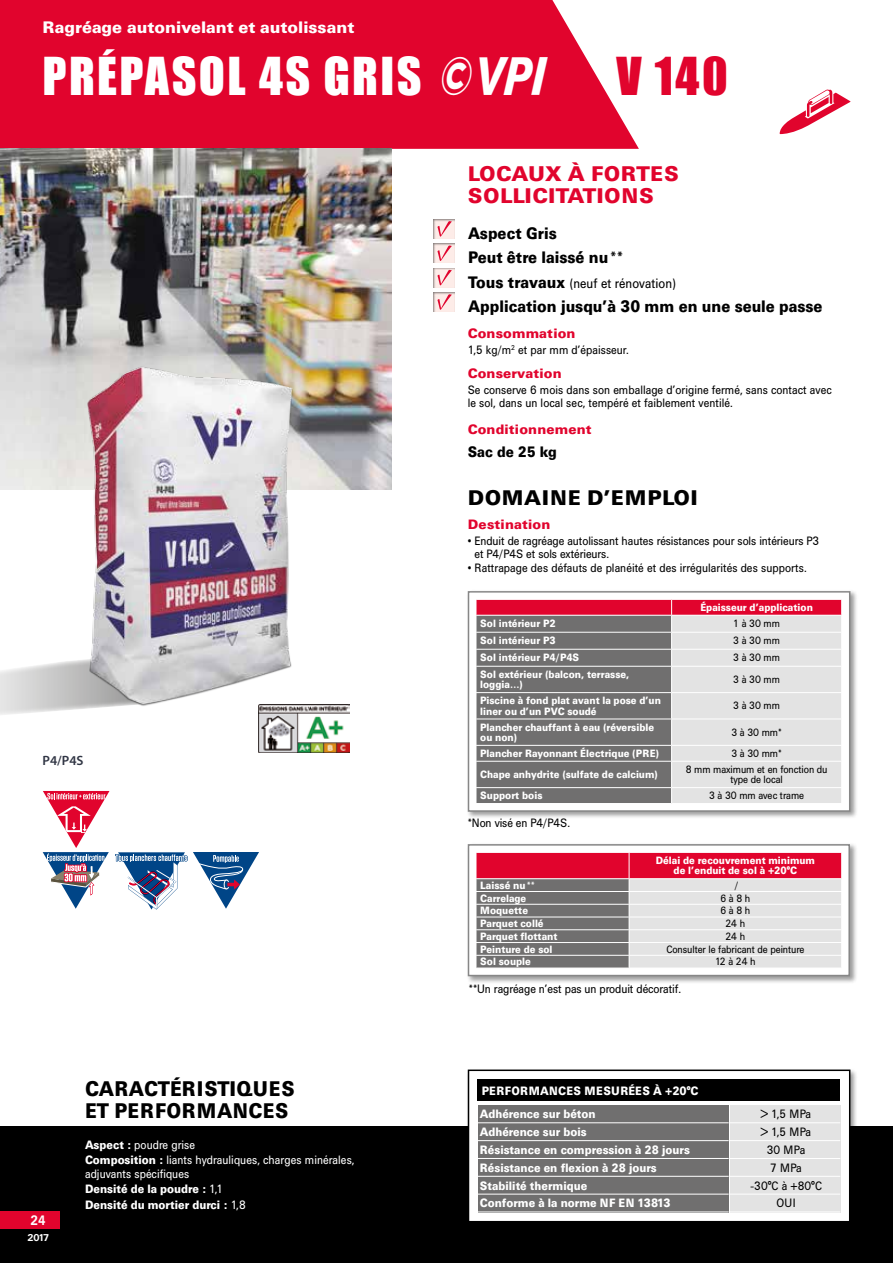
<style>
.page{position:relative;width:893px;height:1263px;background:#fff}
.page>*{position:absolute;margin:0;border:0;box-sizing:border-box;transform-origin:0 0}
.t1{font:48px "Impact";letter-spacing:.05em;color:#fff}
.t2{font:48px "Impact";color:#e1042d}
.t3{font:900 21px/22.5px "Univers BQ";letter-spacing:.02em;color:#000;scale:.9 1}
.t4{font:900 21px/21.8px "Univers BQ";color:#e1042d}
.t5{font:900 21px "Univers BQ";letter-spacing:.02em;color:#000}
.t6{font:900 16.5px/24.5px "Univers BQ";color:#000;scale:.9 1}
.t7{font:900 16.5px "Univers BQ";color:#fff}
.t8{font:900 15px "Univers BQ";color:#000;scale:.9 1}
.t9{font:900 13.5px "Univers BQ";letter-spacing:.01em;color:#e1042d}
.t10{font:13.5px "Univers BQ";color:#000;scale:.9 1}
.t11{font:600 13.5px "Myriad Pro";color:#303544}
.t12{font:700 13.5px "Univers BQ";color:#fff;scale:.9 1}
.t13{font:12px/17.9px "Univers BQ";color:#000;scale:.9 1}
.t14{font:900 12px/17.9px "Univers BQ";color:#fff;scale:.9 1}
.t15{font:12px/15.6px "Univers BQ";color:#fff;scale:.9 1}
.t16{font:900 12px "Univers BQ";letter-spacing:.02em;color:#fff;scale:.9 1}
.t17{font:900 10.5px/10.5px "Univers BQ";color:#fff;scale:.9 1}
.t18{font:10.5px/10.5px "Univers BQ";letter-spacing:-.01em;color:#000;text-align:center;scale:.9 1}
.t19{font:700 9.75px "Univers BQ";color:#fff}
.s1{font-family:"Univers BQ";font-weight:900;font-style:italic;font-size:53.7px}
.s2{font-weight:900;font-size:16.5px}
.s3{font-weight:900}
.s4{font-weight:400}
</style>
<div class="page">
<div style="left:0;top:1127px;width:893px;height:136px;background:#000"></div>
<div style="left:0;top:1212px;width:60px;height:17px;background:#e1042d"></div>
<svg style="left:0;top:0;width:639px;height:149px;background:#e2153b"></svg>
<svg style="left:780px;top:90px;width:70px;height:44px"></svg>
<div style="left:466px;top:842px;width:392px;height:142px;background:#000;opacity:.4"></div>
<div style="left:468px;top:845px;width:381px;height:130px;background:#fff"></div>
<svg style="left:476px;top:852px;width:366px;height:116px;background:#c2929b"></svg>
<div style="left:468px;top:844px;width:382px;height:132px;border:2px solid #878787"></div>
<div style="left:466px;top:589px;width:392px;height:230px;background:#000;opacity:.4"></div>
<div style="left:468px;top:592px;width:382px;height:219px;background:#fff"></div>
<svg style="left:476px;top:599px;width:366px;height:204px;background:#ae9ea1"></svg>
<div style="left:468px;top:591px;width:382px;height:221px;border:2px solid #878787"></div>
<img style="left:0;top:149px;width:391px;height:340px">
<svg style="left:0;top:661px;width:74px;height:54px"></svg>
<div style="left:427px;top:212px;width:39px;height:27px;background:#000;opacity:.5"></div>
<svg style="left:437px;top:221px;width:15px;height:16px"></svg>
<div style="left:427px;top:237px;width:39px;height:27px;background:#000;opacity:.5"></div>
<svg style="left:437px;top:245px;width:15px;height:16px"></svg>
<div style="left:427px;top:261px;width:39px;height:27px;background:#000;opacity:.5"></div>
<svg style="left:437px;top:270px;width:15px;height:15px"></svg>
<div style="left:427px;top:285px;width:39px;height:27px;background:#000;opacity:.5"></div>
<svg style="left:437px;top:294px;width:15px;height:17px"></svg>
<img style="left:74px;top:360px;width:227px;height:350px">
<div style="left:466px;top:1068px;width:392px;height:162px;background:#000"></div>
<div style="left:468px;top:1070px;width:382px;height:152px;background:#fff"></div>
<div style="left:478px;top:1105px;width:251px;height:107px;background:#706f6f"></div>
<hr style="left:478px;top:1122px;width:251px;height:1px;background:#fff">
<hr style="left:478px;top:1140px;width:251px;height:1px;background:#fff">
<hr style="left:478px;top:1158px;width:251px;height:1px;background:#fff">
<hr style="left:478px;top:1176px;width:251px;height:1px;background:#fff">
<hr style="left:478px;top:1194px;width:251px;height:1px;background:#fff">
<hr style="left:478px;top:1211px;width:251px;height:1px;background:#fff">
<div style="left:730px;top:1105px;width:110px;height:107px;background:#e3e3e3"></div>
<hr style="left:730px;top:1122px;width:110px;height:1px;background:#fff">
<hr style="left:730px;top:1140px;width:110px;height:1px;background:#fff">
<hr style="left:730px;top:1158px;width:110px;height:1px;background:#fff">
<hr style="left:730px;top:1176px;width:110px;height:1px;background:#fff">
<hr style="left:730px;top:1194px;width:110px;height:1px;background:#fff">
<hr style="left:730px;top:1211px;width:110px;height:1px;background:#fff">
<div style="left:468px;top:1069px;width:382px;height:153px;border:2px solid #000"></div>
<div style="left:477px;top:1079px;width:363px;height:22px;background:#000"></div>
<img style="left:258px;top:705px;width:91px;height:47px">
<svg style="left:43px;top:791px;width:66px;height:118px"></svg>
<svg style="left:115px;top:852px;width:144px;height:57px"></svg>
<h3 class="t7" style="left:43px;top:19px;width:313px">Ragréage autonivelant et autolissant</h3>
<h1 class="t1" style="left:43px;top:47px;width:504px">PRÉPASOL 4S GRIS <span class="s1">©VPI</span></h1>
<h1 class="t2" style="left:617px;top:47px;width:113px">V 140</h1>
<h2 class="t4" style="left:468px;top:164px;width:213px">LOCAUX À FORTES<br>SOLLICITATIONS</h2>
<h3 class="t6" style="left:468px;top:221px;width:174px">Aspect Gris<br>Peut être laissé nu**</h3>
<p class="t10" style="left:468px;top:275px;width:233px"><span class="s2">Tous travaux</span> (neuf et rénovation)</p>
<h3 class="t6" style="left:468px;top:294px;width:395px">Application jusqu’à 30 mm en une seule passe</h3>
<p class="t9" style="left:468px;top:326px;width:109px">Consommation</p>
<p class="t13" style="left:468px;top:341px;width:181px">1,5 kg/m<sup>2</sup> et par mm d’épaisseur.</p>
<p class="t9" style="left:468px;top:366px;width:96px">Conservation</p>
<p class="t13" style="left:468px;top:383px;width:406px;line-height:13.5px">Se conserve 6 mois dans son emballage d’origine fermé, sans contact avec le sol, dans un local sec, tempéré et faiblement ventilé.</p>
<p class="t9" style="left:468px;top:422px;width:125px">Conditionnement</p>
<h3 class="t8" style="left:468px;top:443px;width:101px">Sac de 25 kg</h3>
<h2 class="t5" style="left:468px;top:486px;width:232px">DOMAINE D’EMPLOI</h2>
<p class="t9" style="left:468px;top:517px;width:84px">Destination</p>
<p class="t13" style="left:474px;top:534px;width:385px;line-height:13.5px;text-indent:-7px">• Enduit de ragréage autolissant hautes résistances pour sols intérieurs P3 et P4/P4S et sols extérieurs.</p>
<p class="t13" style="left:468px;top:559px;width:378px">• Rattrapage des défauts de planéité et des irrégularités des supports.</p>
<p class="t11" style="left:43px;top:751px;width:43px">P4/P4S</p>
<h2 class="t3" style="left:85px;top:1078px;width:235px">CARACTÉRISTIQUES<br>ET PERFORMANCES</h2>
<p class="t12" style="left:31px;top:1213px;width:19px">24</p>
<p class="t19" style="left:27px;top:1232px;width:23px">2017</p>
<p class="t15" style="left:85px;top:1137px;width:301px"><span class="s3">Aspect :</span> poudre grise<br><span class="s3">Composition :</span> liants hydrauliques, charges minérales,</p>
<p class="t14" style="left:85px;top:1166px;width:180px;line-height:15.6px"><span class="s4">adjuvants spécifiques<br></span>Densité de la poudre : <span class="s4">1,1<br></span>Densité du mortier durci : <span class="s4">1,8</span></p>
<p class="t17" style="left:700px;top:602px;width:127px">Épaisseur d’application</p>
<p class="t17" style="left:480px;top:619px;width:85px">Sol intérieur P2</p>
<p class="t18" style="left:733px;top:619px;width:53px">1 à 30 mm</p>
<p class="t17" style="left:480px;top:636px;width:85px">Sol intérieur P3</p>
<p class="t18" style="left:733px;top:636px;width:53px">3 à 30 mm</p>
<p class="t17" style="left:480px;top:653px;width:112px">Sol intérieur P4/P4S</p>
<p class="t18" style="left:733px;top:653px;width:53px">3 à 30 mm</p>
<p class="t17" style="left:480px;top:669px;width:167px">Sol extérieur (balcon, terrasse, loggia…)</p>
<p class="t18" style="left:733px;top:674px;width:53px">3 à 30 mm</p>
<p class="t17" style="left:480px;top:696px;width:202px">Piscine à fond plat avant la pose d’un liner ou d’un PVC soudé</p>
<p class="t18" style="left:733px;top:701px;width:53px">3 à 30 mm</p>
<p class="t17" style="left:480px;top:722px;width:195px">Plancher chauffant à eau (réversible ou non)</p>
<p class="t18" style="left:731px;top:727px;width:57px">3 à 30 mm*</p>
<p class="t17" style="left:480px;top:748px;width:200px">Plancher Rayonnant Électrique (PRE)</p>
<p class="t18" style="left:731px;top:748px;width:57px">3 à 30 mm*</p>
<p class="t17" style="left:480px;top:769px;width:199px">Chape anhydrite (sulfate de calcium)</p>
<p class="t18" style="left:686px;top:764px;width:159px">8 mm maximum et en fonction du type de local</p>
<p class="t17" style="left:480px;top:791px;width:71px">Support bois</p>
<p class="t18" style="left:709px;top:791px;width:107px">3 à 30 mm avec trame</p>
<p class="t13" style="left:468px;top:814px;width:115px">*Non visé en P4/P4S.</p>
<p class="t17" style="left:656px;top:855px;width:179px;text-align:center">Délai de recouvrement minimum de l’enduit de sol à +20°C</p>
<p class="t17" style="left:480px;top:880px;width:62px">Laissé nu**</p>
<p class="t18" style="left:735px;top:880px;width:5px">/</p>
<p class="t17" style="left:480px;top:893px;width:53px">Carrelage</p>
<p class="t18" style="left:720px;top:893px;width:35px">6 à 8 h</p>
<p class="t17" style="left:480px;top:906px;width:55px">Moquette</p>
<p class="t18" style="left:720px;top:906px;width:35px">6 à 8 h</p>
<p class="t17" style="left:480px;top:918px;width:72px">Parquet collé</p>
<p class="t18" style="left:725px;top:918px;width:23px">24 h</p>
<p class="t17" style="left:480px;top:931px;width:87px">Parquet flottant</p>
<p class="t18" style="left:725px;top:931px;width:23px">24 h</p>
<p class="t17" style="left:480px;top:944px;width:82px">Peinture de sol</p>
<p class="t18" style="left:666px;top:944px;width:155px">Consulter le fabricant de peinture</p>
<p class="t17" style="left:480px;top:957px;width:58px">Sol souple</p>
<p class="t18" style="left:715px;top:957px;width:47px">12 à 24 h</p>
<p class="t13" style="left:469px;top:980px;width:237px">**Un ragréage n’est pas un produit décoratif.</p>
<p class="t16" style="left:482px;top:1084px;width:242px">PERFORMANCES MESURÉES À +20°C</p>
<p class="t14" style="left:480px;top:1105px;width:235px">Adhérence sur béton<br>Adhérence sur bois<br>Résistance en compression à 28 jours<br>Résistance en flexion à 28 jours<br>Stabilité thermique<br>Conforme à la norme NF EN 13813</p>
<p class="t13" style="left:750px;top:1105px;width:82px;text-align:center">&gt; 1,5 MPa<br>&gt; 1,5 MPa<br>30 MPa<br>7 MPa<br>-30°C à +80°C<br>OUI</p>
</div>
